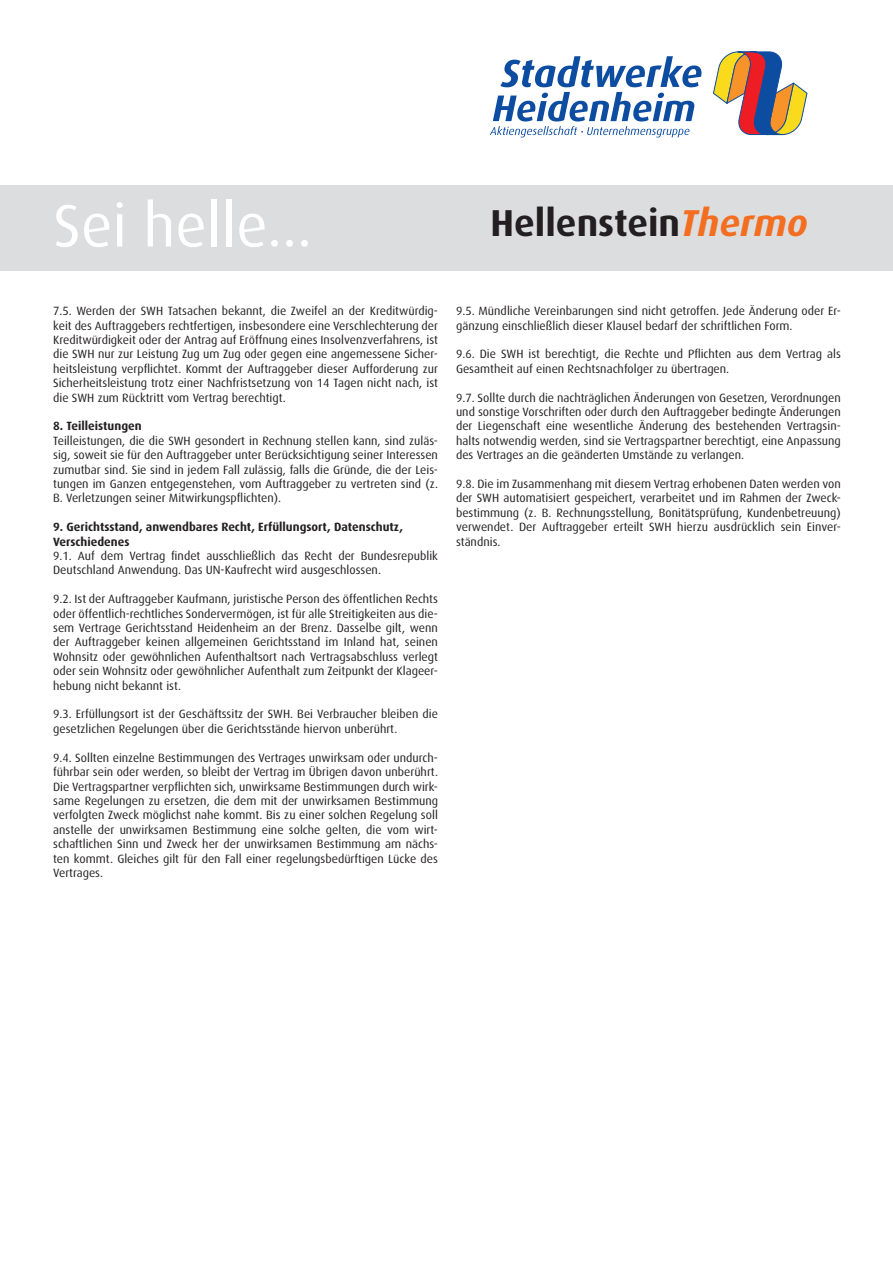
<style>
.page{position:relative;width:893px;height:1263px;background:#fff}
.page>*{position:absolute;margin:0;border:0;box-sizing:border-box;transform-origin:0 0}
.t1{font:60px "Dax";color:#fff}
.t2{font:700 37.5px "Dax";color:#231f20}
.t3{font:12px/14.4px "Dax";color:#231f20;text-align:justify}
.t4{font:700 12px/14.4px "Dax";color:#231f20}
.s1{font-style:italic;color:#f36e21}
</style>
<div class="page">
<svg style="left:490px;top:56px;width:211px;height:82px"></svg>
<svg style="left:713px;top:51px;width:95px;height:84px"></svg>
<div style="left:0;top:186px;width:893px;height:85px;background:#dcdddf"></div>
<h1 class="t1" style="left:53px;top:191px;width:260px">Sei helle...</h1>
<h2 class="t2" style="left:490px;top:201px;width:319px">Hellenstein<span class="s1">Thermo</span></h2>
<p class="t3" style="left:53px;top:304px;width:386px">7.5. Werden der SWH Tatsachen bekannt, die Zweifel an der Kreditwürdig&shy;keit des Auftraggebers rechtfertigen, insbesondere eine Verschlechterung der Kreditwürdigkeit oder der Antrag auf Eröffnung eines Insolvenzverfahrens, ist die SWH nur zur Leistung Zug um Zug oder gegen eine angemessene Sicher&shy;heitsleistung verpflichtet. Kommt der Auftraggeber dieser Aufforderung zur Sicherheitsleistung trotz einer Nachfristsetzung von 14 Tagen nicht nach, ist die SWH zum Rücktritt vom Vertrag berechtigt.</p>
<p class="t4" style="left:53px;top:419px;width:90px">8. Teilleistungen</p>
<p class="t3" style="left:53px;top:434px;width:386px">Teilleistungen, die die SWH gesondert in Rechnung stellen kann, sind zuläs&shy;sig, soweit sie für den Auftraggeber unter Berücksichtigung seiner Interessen zumutbar sind. Sie sind in jedem Fall zulässig, falls die Gründe, die der Leis&shy;tungen im Ganzen entgegenstehen, vom Auftraggeber zu vertreten sind (z.<br>B. Verletzungen seiner Mitwirkungspflichten).</p>
<p class="t4" style="left:53px;top:520px;width:351px">9. Gerichtsstand, anwendbares Recht, Erfüllungsort, Datenschutz,<br>Verschiedenes</p>
<p class="t3" style="left:53px;top:549px;width:386px">9.1. Auf dem Vertrag findet ausschließlich das Recht der Bundesrepublik<br>Deutschland Anwendung. Das UN-Kaufrecht wird ausgeschlossen.</p>
<p class="t3" style="left:53px;top:592px;width:386px">9.2. Ist der Auftraggeber Kaufmann, juristische Person des öffentlichen Rechts oder öffentlich-rechtliches Sondervermögen, ist für alle Streitigkeiten aus die&shy;sem Vertrage Gerichtsstand Heidenheim an der Brenz. Dasselbe gilt, wenn der Auftraggeber keinen allgemeinen Gerichtsstand im Inland hat, seinen Wohnsitz oder gewöhnlichen Aufenthaltsort nach Vertragsabschluss verlegt oder sein Wohnsitz oder gewöhnlicher Aufenthalt zum Zeitpunkt der Klageer&shy;hebung nicht bekannt ist.</p>
<p class="t3" style="left:53px;top:707px;width:386px">9.3. Erfüllungsort ist der Geschäftssitz der SWH. Bei Verbraucher bleiben die gesetzlichen Regelungen über die Gerichtsstände hiervon unberührt.</p>
<p class="t3" style="left:53px;top:750px;width:386px">9.4. Sollten einzelne Bestimmungen des Vertrages unwirksam oder undurch&shy;führbar sein oder werden, so bleibt der Vertrag im Übrigen davon unberührt.<br>Die Vertragspartner verpflichten sich, unwirksame Bestimmungen durch wirk&shy;same Regelungen zu ersetzen, die dem mit der unwirksamen Bestimmung verfolgten Zweck möglichst nahe kommt. Bis zu einer solchen Regelung soll anstelle der unwirksamen Bestimmung eine solche gelten, die vom wirt&shy;schaftlichen Sinn und Zweck her der unwirksamen Bestimmung am nächs&shy;ten kommt. Gleiches gilt für den Fall einer regelungsbedürftigen Lücke des Vertrages.</p>
<p class="t3" style="left:456px;top:304px;width:386px">9.5. Mündliche Vereinbarungen sind nicht getroffen. Jede Änderung oder Er&shy;gänzung einschließlich dieser Klausel bedarf der schriftlichen Form.</p>
<p class="t3" style="left:456px;top:347px;width:386px">9.6. Die SWH ist berechtigt, die Rechte und Pflichten aus dem Vertrag als<br>Gesamtheit auf einen Rechtsnachfolger zu übertragen.</p>
<p class="t3" style="left:456px;top:390px;width:386px">9.7. Sollte durch die nachträglichen Änderungen von Gesetzen, Verordnungen und sonstige Vorschriften oder durch den Auftraggeber bedingte Änderungen der Liegenschaft eine wesentliche Änderung des bestehenden Vertragsin&shy;halts notwendig werden, sind sie Vertragspartner berechtigt, eine Anpassung des Vertrages an die geänderten Umstände zu verlangen.</p>
<p class="t3" style="left:456px;top:477px;width:386px">9.8. Die im Zusammenhang mit diesem Vertrag erhobenen Daten werden von der SWH automatisiert gespeichert, verarbeitet und im Rahmen der Zweck&shy;bestimmung (z. B. Rechnungsstellung, Bonitätsprüfung, Kundenbetreuung) verwendet. Der Auftraggeber erteilt SWH hierzu ausdrücklich sein Einver&shy;ständnis.</p>
</div>
